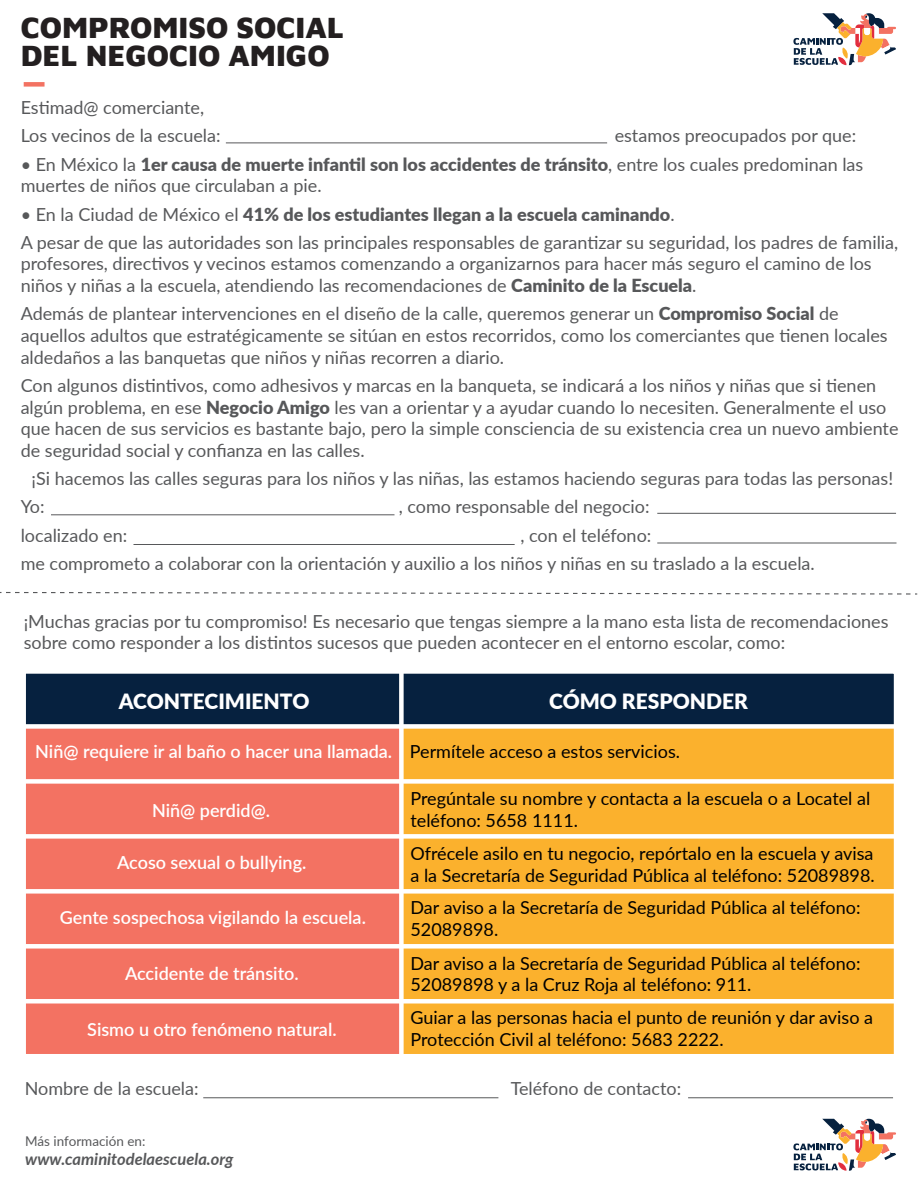
<style>
.page{position:relative;width:918px;height:1188px;background:#fff}
.page>*{position:absolute;margin:0;border:0;box-sizing:border-box;transform-origin:0 0}
.t1{font:900 30px/28.5px "Maven Pro";color:#231f20}
.t2{font:900 21px "Lato";color:#fff}
.t3{font:18px/21.6px "Lato";color:#57585a}
.t4{font:18px/21.6px "Lato";color:#000001}
.t5{font:600 18px "Lato";color:#fff}
.t6{font:italic 700 16.5px "Lato";color:#57585a}
.t7{font:13.5px "Lato";color:#57585a}
.s1{font-weight:900}
.s2{font-weight:400;color:#000001}
</style>
<div class="page">
<div style="left:24px;top:671px;width:872px;height:55px;background:#06213f"></div>
<div style="left:401px;top:726px;width:495px;height:330px;background:#fbb12d"></div>
<div style="left:24px;top:726px;width:377px;height:330px;background:#f37262"></div>
<div style="left:21px;top:669px;width:877px;height:389px;border:4px solid #fff"></div>
<div style="left:24px;top:999px;width:872px;height:5px;background:#fff"></div>
<div style="left:24px;top:944px;width:872px;height:5px;background:#fff"></div>
<div style="left:24px;top:889px;width:872px;height:5px;background:#fff"></div>
<div style="left:24px;top:834px;width:872px;height:5px;background:#fff"></div>
<div style="left:24px;top:779px;width:872px;height:5px;background:#fff"></div>
<div style="left:24px;top:724px;width:872px;height:5px;background:#fff"></div>
<div style="left:399px;top:671px;width:5px;height:385px;background:#fff"></div>
<svg style="left:793px;top:13px;width:103px;height:52px"></svg>
<svg style="left:793px;top:1119px;width:103px;height:52px"></svg>
<hr style="left:226px;top:143px;width:381px;height:1px;background:#57585a">
<hr style="left:51px;top:515px;width:343px;height:1px;background:#57585a">
<hr style="left:134px;top:544px;width:381px;height:1px;background:#57585a">
<hr style="left:657px;top:543px;width:240px;height:1px;background:#57585a">
<hr style="left:657px;top:513px;width:239px;height:1px;background:#57585a">
<div style="left:24px;top:82px;width:21px;height:5px;background:#f37262"></div>
<hr style="left:203px;top:1098px;width:295px;height:1px;background:#57585a">
<hr style="left:688px;top:1098px;width:205px;height:1px;background:#57585a">
<svg style="left:0;top:591px;width:917px;height:4px"></svg>
<h1 class="t1" style="left:21px;top:11px;width:325px">COMPROMISO SOCIAL<br>DEL NEGOCIO AMIGO</h1>
<p class="t3" style="left:21px;top:92px;width:201px;line-height:28.3px">Estimad@ comerciante,<br>Los vecinos de la escuela:</p>
<p class="t3" style="left:615px;top:124px;width:243px">estamos preocupados por que:</p>
<p class="t3" style="left:21px;top:152px;width:844px">• En México la <span class="s1">1er causa de muerte infantil son los accidentes de tránsito</span>, entre los cuales predominan las muertes de niños que circulaban a pie.</p>
<p class="t3" style="left:21px;top:199px;width:879px;line-height:28.3px">• En la Ciudad de México el <span class="s1">41% de los estudiantes llegan a la escuela caminando</span>.<br>A pesar de que las autoridades son las principales responsables de garantizar su seguridad, los padres de familia,</p>
<p class="t3" style="left:21px;top:252px;width:853px">profesores, directivos y vecinos estamos comenzando a organizarnos para hacer más seguro el camino de los niños y niñas a la escuela, atendiendo las recomendaciones de <span class="s1">Caminito de la Escuela</span>.</p>
<p class="t3" style="left:21px;top:302px;width:868px">Además de plantear intervenciones en el diseño de la calle, queremos generar un <span class="s1">Compromiso Social</span> de aquellos adultos que estratégicamente se sitúan en estos recorridos, como los comerciantes que tienen locales aldedaños a las banquetas que niños y niñas recorren a diario.</p>
<p class="t3" style="left:21px;top:374px;width:879px">Con algunos distintivos, como adhesivos y marcas en la banqueta, se indicará a los niños y niñas que si tienen algún problema, en ese <span class="s1">Negocio Amigo</span> les van a orientar y a ayudar cuando lo necesiten. Generalmente el uso que hacen de sus servicios es bastante bajo, pero la simple consciencia de su existencia crea un nuevo ambiente de seguridad social y confianza en las calles.</p>
<p class="t3" style="left:21px;top:464px;width:874px;line-height:28.3px;text-indent:11px">¡Si hacemos las calles seguras para los niños y las niñas, las estamos haciendo seguras para todas las personas!<br>Yo:</p>
<p class="t3" style="left:399px;top:495px;width:252px">, como responsable del negocio:</p>
<p class="t3" style="left:21px;top:520px;width:796px;line-height:28.3px;text-indent:500px">, con el teléfono:<br>me comprometo a colaborar con la orientación y auxilio a los niños y niñas en su traslado a la escuela.</p>
<p class="t3" style="left:21px;top:524px;width:108px">localizado en:</p>
<p class="t3" style="left:24px;top:610px;width:866px">¡Muchas gracias por tu compromiso! Es necesario que tengas siempre a la mano esta lista de recomendaciones sobre como responder a los distintos sucesos que pueden acontecer en el entorno escolar, como:</p>
<p class="t2" style="left:119px;top:686px;width:192px">ACONTECIMIENTO</p>
<p class="t2" style="left:549px;top:686px;width:200px">CÓMO RESPONDER</p>
<p class="t5" style="left:35px;top:739px;width:646px">Niñ@ requiere ir al baño o hacer una llamada. <span class="s2">Permítele acceso a estos servicios.</span></p>
<p class="t5" style="left:152px;top:797px;width:119px">Niñ@ perdid@.</p>
<p class="t4" style="left:411px;top:787px;width:461px">Pregúntale su nombre y contacta a la escuela o a Locatel al teléfono: 5658 1111.</p>
<p class="t5" style="left:117px;top:850px;width:191px">Acoso sexual o bullying.</p>
<p class="t4" style="left:411px;top:842px;width:466px">Ofrécele asilo en tu negocio, repórtalo en la escuela y avisa a la Secretaría de Seguridad Pública al teléfono: 52089898.</p>
<p class="t5" style="left:60px;top:905px;width:308px">Gente sospechosa vigilando la escuela.</p>
<p class="t4" style="left:411px;top:896px;width:452px">Dar aviso a la Secretaría de Seguridad Pública al teléfono:<br>52089898.</p>
<p class="t5" style="left:125px;top:961px;width:175px">Accidente de tránsito.</p>
<p class="t4" style="left:411px;top:952px;width:452px">Dar aviso a la Secretaría de Seguridad Pública al teléfono:<br>52089898 y a la Cruz Roja al teléfono: 911.</p>
<p class="t5" style="left:87px;top:1016px;width:251px">Sismo u otro fenómeno natural.</p>
<p class="t4" style="left:411px;top:1006px;width:464px">Guiar a las personas hacia el punto de reunión y dar aviso a<br>Protección Civil al teléfono: 5683 2222.</p>
<p class="t3" style="left:25px;top:1076px;width:175px">Nombre de la escuela:</p>
<p class="t3" style="left:511px;top:1076px;width:172px">Teléfono de contacto:</p>
<p class="t7" style="left:25px;top:1131px;width:122px">Más información en:</p>
<p class="t6" style="left:25px;top:1147px;width:210px">www.caminitodelaescuela.org</p>
</div>
